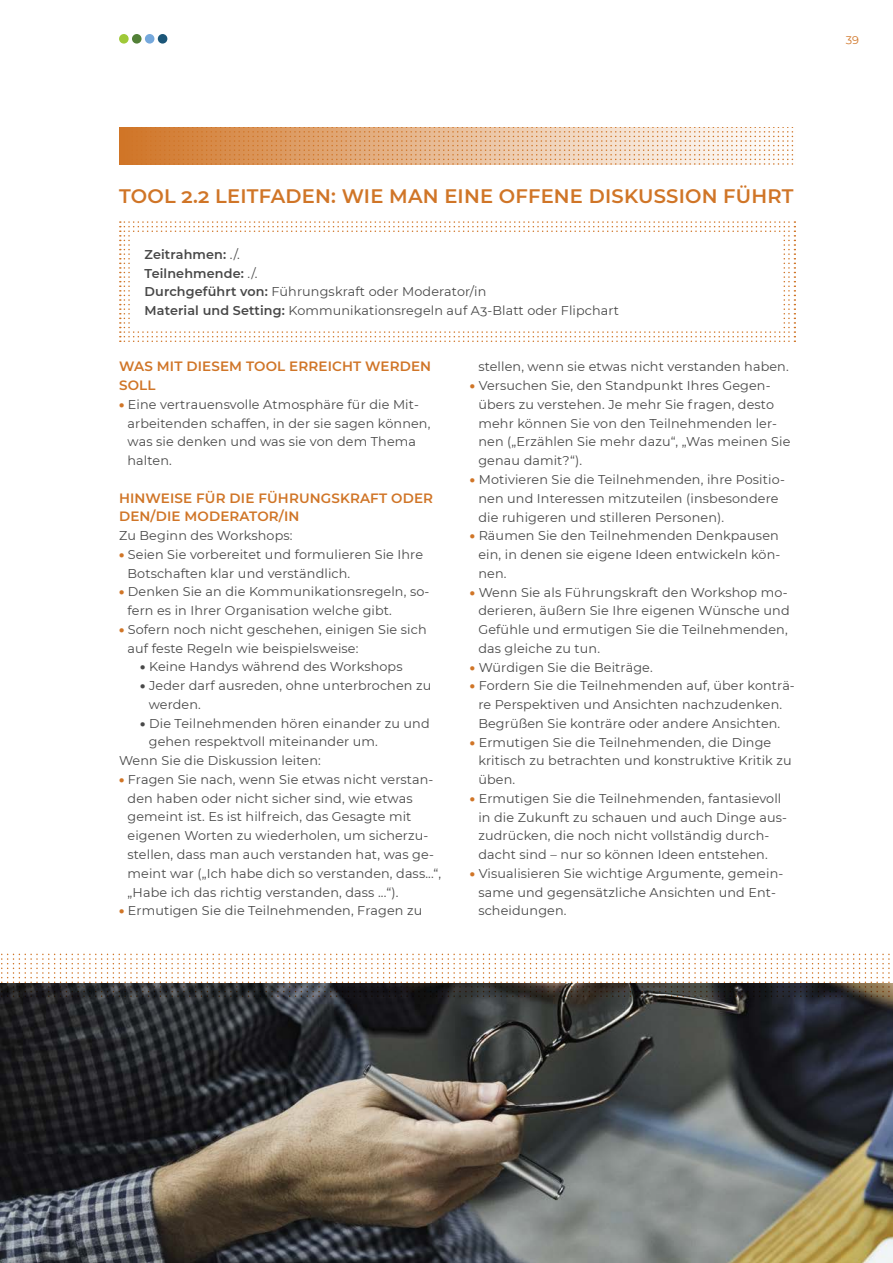
<style>
.page{position:relative;width:893px;height:1263px;background:#fff}
.page>*{position:absolute;margin:0;border:0;box-sizing:border-box;transform-origin:0 0}
.t1{font:600 19.5px "Montserrat";letter-spacing:.01em;color:#d07527}
.t2{font:600 13.5px/18.8px "Montserrat";letter-spacing:.01em;color:#d07527}
.t3{font:12.75px/18.8px "Montserrat";letter-spacing:.01em;color:#484848}
.t4{font:11.25px "Montserrat";color:#d07527}
.s1{font-weight:600}
.s2{font-weight:900;color:#d07527}
.s3{font-weight:900}
</style>
<div class="page">
<div style="left:132px;top:34px;width:10px;height:10px;background:#528037;border-radius:50%"></div>
<div style="left:145px;top:34px;width:9px;height:10px;background:#75a8dc;border-radius:50%"></div>
<div style="left:158px;top:34px;width:9px;height:10px;background:#1b5678;border-radius:50%"></div>
<div style="left:119px;top:34px;width:10px;height:10px;background:#9fc938;border-radius:50%"></div>
<svg style="left:120px;top:221px;width:675px;height:121px"></svg>
<div style="left:132px;top:234px;width:650px;height:95px;background:#fff"></div>
<svg style="left:119px;top:128px;width:675px;height:37px;background:#e6b790"></svg>
<img style="left:0;top:983px;width:893px;height:280px">
<svg style="left:1px;top:953px;width:889px;height:45px"></svg>
<svg style="left:2px;top:1047px;width:888px;height:1px"></svg>
<p class="t4" style="left:846px;top:31px;width:15px">39</p>
<h1 class="t1" style="left:119px;top:182px;width:676px">TOOL 2.2 LEITFADEN: WIE MAN EINE OFFENE DISKUSSION FÜHRT</h1>
<p class="t3" style="left:145px;top:244px;width:476px"><span class="s1">Zeitrahmen:</span> ./.<br><span class="s1">Teilnehmende:</span> ./.<br><span class="s1">Durchgeführt von:</span> Führungskraft oder Moderator/in<br><span class="s1">Material und Setting:</span> Kommunikationsregeln auf A3-Blatt oder Flipchart</p>
<p class="t2" style="left:119px;top:357px;width:314px">WAS MIT DIESEM TOOL ERREICHT WERDEN<br>SOLL</p>
<p class="t3" style="left:128px;top:394px;width:304px;text-indent:-9px"><span class="s2">•</span> Eine vertrauensvolle Atmosphäre für die Mit&shy;arbeitenden schaffen, in der sie sagen können, was sie denken und was sie von dem Thema halten.</p>
<p class="t2" style="left:119px;top:488px;width:315px">HINWEISE FÜR DIE FÜHRUNGSKRAFT ODER<br>DEN/DIE MODERATOR/IN</p>
<p class="t3" style="left:119px;top:526px;width:175px">Zu Beginn des Workshops:</p>
<p class="t3" style="left:128px;top:544px;width:297px;text-indent:-9px"><span class="s2">•</span> Seien Sie vorbereitet und formulieren Sie Ihre<br>Botschaften klar und verständlich.</p>
<p class="t3" style="left:128px;top:582px;width:303px;text-indent:-9px"><span class="s2">•</span> Denken Sie an die Kommunikationsregeln, so&shy;fern es in Ihrer Organisation welche gibt.</p>
<p class="t3" style="left:128px;top:619px;width:301px;text-indent:-9px"><span class="s2">•</span> Sofern noch nicht geschehen, einigen Sie sich auf feste Regeln wie beispielsweise:</p>
<p class="t3" style="left:140px;top:657px;width:264px"><span class="s3">•</span> Keine Handys während des Workshops</p>
<p class="t3" style="left:149px;top:676px;width:284px;text-indent:-9px"><span class="s3">•</span> Jeder darf ausreden, ohne unterbrochen zu werden.</p>
<p class="t3" style="left:140px;top:713px;width:291px"><span class="s3">•</span> Die Teilnehmenden hören einander zu und</p>
<p class="t3" style="left:149px;top:732px;width:231px">gehen respektvoll miteinander um.</p>
<p class="t3" style="left:119px;top:751px;width:203px">Wenn Sie die Diskussion leiten:</p>
<p class="t3" style="left:128px;top:770px;width:315px;text-indent:-9px"><span class="s2">•</span> Fragen Sie nach, wenn Sie etwas nicht verstan&shy;den haben oder nicht sicher sind, wie etwas gemeint ist. Es ist hilfreich, das Gesagte mit eigenen Worten zu wiederholen, um sicherzu&shy;stellen, dass man auch verstanden hat, was ge&shy;meint war („Ich habe dich so verstanden, dass...“, „Habe ich das richtig verstanden, dass ...“).</p>
<p class="t3" style="left:119px;top:901px;width:305px"><span class="s2">•</span> Ermutigen Sie die Teilnehmenden, Fragen zu</p>
<p class="t3" style="left:478px;top:357px;width:312px">stellen, wenn sie etwas nicht verstanden haben.</p>
<p class="t3" style="left:478px;top:376px;width:314px;text-indent:-9px"><span class="s2">•</span> Versuchen Sie, den Standpunkt Ihres Gegen&shy;übers zu verstehen. Je mehr Sie fragen, desto mehr können Sie von den Teilnehmenden ler&shy;nen („Erzählen Sie mehr dazu“, „Was meinen Sie genau damit?“).</p>
<p class="t3" style="left:478px;top:470px;width:308px;text-indent:-9px"><span class="s2">•</span> Motivieren Sie die Teilnehmenden, ihre Positio&shy;nen und Interessen mitzuteilen (insbesondere die ruhigeren und stilleren Personen).</p>
<p class="t3" style="left:478px;top:526px;width:303px;text-indent:-9px"><span class="s2">•</span> Räumen Sie den Teilnehmenden Denkpausen ein, in denen sie eigene Ideen entwickeln kön&shy;nen.</p>
<p class="t3" style="left:478px;top:582px;width:313px;text-indent:-9px"><span class="s2">•</span> Wenn Sie als Führungskraft den Workshop mo&shy;derieren, äußern Sie Ihre eigenen Wünsche und Gefühle und ermutigen Sie die Teilnehmenden, das gleiche zu tun.</p>
<p class="t3" style="left:470px;top:657px;width:184px"><span class="s2">•</span> Würdigen Sie die Beiträge.</p>
<p class="t3" style="left:470px;top:676px;width:326px;text-align:center"><span class="s2">•</span> Fordern Sie die Teilnehmenden auf, über konträ&shy;re Perspektiven und Ansichten nachzudenken.<br>Begrüßen Sie konträre oder andere Ansichten.</p>
<p class="t3" style="left:478px;top:732px;width:315px;text-indent:-9px"><span class="s2">•</span> Ermutigen Sie die Teilnehmenden, die Dinge kritisch zu betrachten und konstruktive Kritik zu üben.</p>
<p class="t3" style="left:478px;top:788px;width:310px;text-indent:-9px"><span class="s2">•</span> Ermutigen Sie die Teilnehmenden, fantasievoll in die Zukunft zu schauen und auch Dinge aus&shy;zudrücken, die noch nicht vollständig durch&shy;dacht sind – nur so können Ideen entstehen.</p>
<p class="t3" style="left:478px;top:863px;width:306px;text-indent:-9px"><span class="s2">•</span> Visualisieren Sie wichtige Argumente, gemein&shy;same und gegensätzliche Ansichten und Ent&shy;scheidungen.</p>
</div>
